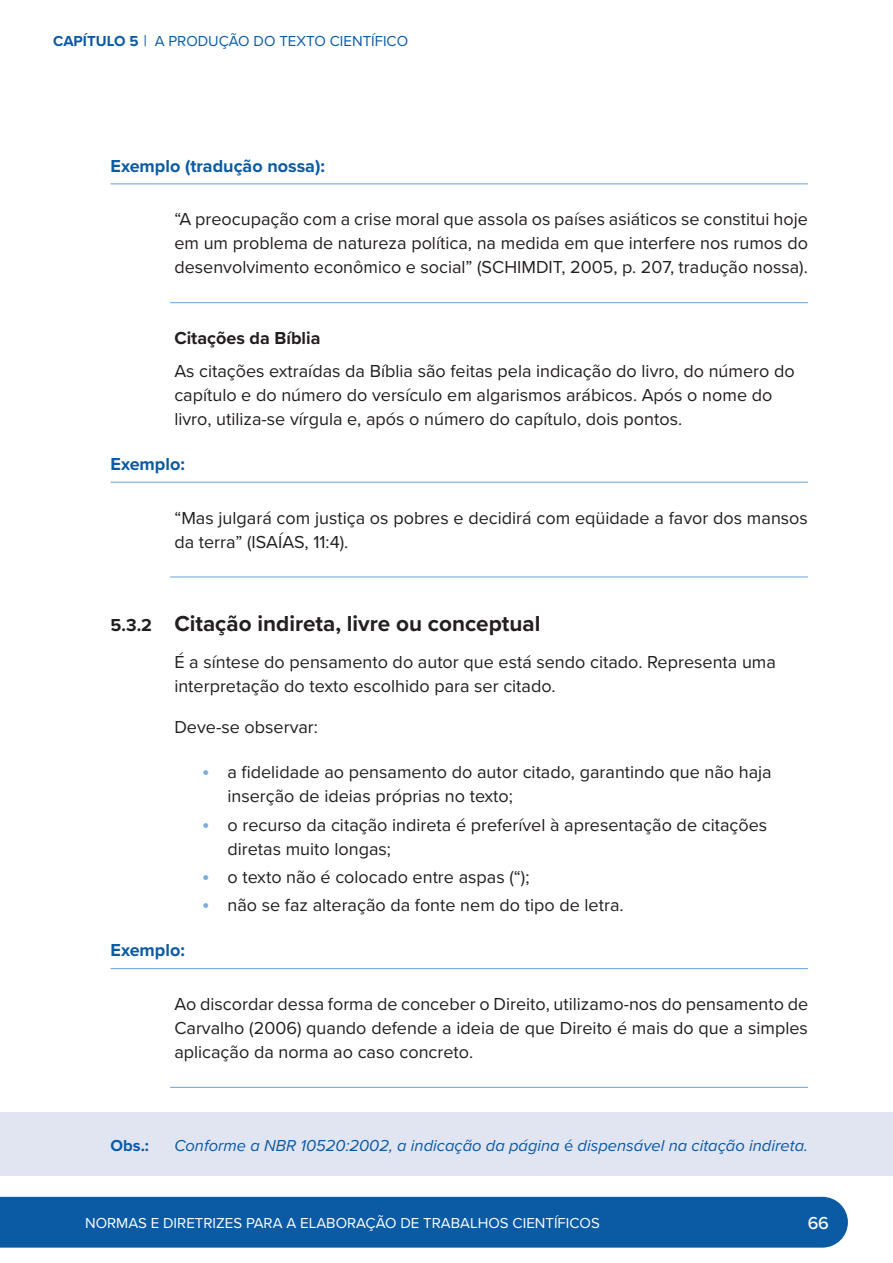
<style>
.page{position:relative;width:893px;height:1263px;background:#fff}
.page>*{position:absolute;margin:0;border:0;box-sizing:border-box;transform-origin:0 0}
.t1{font:700 22.5px "Proxima Nova";color:#231f20}
.t2{font:18px/24px "Proxima Nova";color:#231f20}
.t3{font:700 18px "Proxima Nova";color:#0a5aa4}
.t4{font:700 18px "Proxima Nova";color:#231f20}
.t5{font:500 18px "Proxima Nova";color:#fff}
.t6{font:italic 16.5px "Proxima Nova";color:#0a5aa4}
.t7{font:700 16.5px "Proxima Nova";color:#0a5aa4}
.t8{font:15px "Proxima Nova";color:#fff}
.t9{font:15px "Proxima Nova";color:#0a5aa4}
.s1{font-weight:700}
.s2{font-size:18px}
.s3{font-size:22.5px;color:#7aacdc}
.s4{font-style:normal}
</style>
<div class="page">
<div style="left:0;top:1197px;width:848px;height:50px;background:#0a5aa4"></div>
<hr style="left:111px;top:183px;width:697px;height:1px;background:#7aacdc">
<hr style="left:170px;top:302px;width:638px;height:1px;background:#7aacdc">
<hr style="left:111px;top:482px;width:697px;height:1px;background:#7aacdc">
<hr style="left:170px;top:576px;width:638px;height:1px;background:#7aacdc">
<hr style="left:111px;top:968px;width:697px;height:1px;background:#7aacdc">
<hr style="left:170px;top:1087px;width:638px;height:1px;background:#7aacdc">
<div style="left:0;top:1112px;width:893px;height:64px;background:#e1e5f2"></div>
<p class="t9" style="left:53px;top:30px;width:357px"><span class="s1">CAPÍTULO 5</span> A PRODUÇÃO DO TEXTO CIENTÍFICO</p>
<p class="t3" style="left:111px;top:152px;width:216px">Exemplo (tradução nossa):</p>
<p class="t2" style="left:174px;top:207px;width:635px;text-align:justify">“A preocupação com a crise moral que assola os países asiáticos se constitui hoje em um problema de natureza política, na medida em que interfere nos rumos do desenvolvimento econômico e social” (SCHIMDIT, 2005, p. 207, tradução nossa).</p>
<p class="t4" style="left:174px;top:325px;width:148px">Citações da Bíblia</p>
<p class="t2" style="left:174px;top:358px;width:622px">As citações extraídas da Bíblia são feitas pela indicação do livro, do número do capítulo e do número do versículo em algarismos arábicos. Após o nome do livro, utiliza-se vírgula e, após o número do capítulo, dois pontos.</p>
<p class="t3" style="left:111px;top:450px;width:76px">Exemplo:</p>
<p class="t2" style="left:174px;top:505px;width:635px">“Mas julgará com justiça os pobres e decidirá com eqüidade a favor dos mansos da terra” (ISAÍAS, 11:4).</p>
<p class="t1" style="left:111px;top:607px;width:431px"><span class="s2">5.3.2</span> Citação indireta, livre ou conceptual</p>
<p class="t2" style="left:174px;top:649px;width:603px">É a síntese do pensamento do autor que está sendo citado. Representa uma interpretação do texto escolhido para ser citado.</p>
<p class="t2" style="left:174px;top:714px;width:145px">Deve-se observar:</p>
<p class="t2" style="left:227px;top:759px;width:546px;text-indent:-26px"><span class="s3">•</span> a fidelidade ao pensamento do autor citado, garantindo que não haja inserção de ideias próprias no texto;</p>
<p class="t2" style="left:227px;top:812px;width:541px;text-indent:-26px"><span class="s3">•</span> o recurso da citação indireta é preferível à apresentação de citações diretas muito longas;</p>
<p class="t2" style="left:202px;top:864px;width:329px"><span class="s3">•</span> o texto não é colocado entre aspas (“);</p>
<p class="t2" style="left:202px;top:892px;width:423px"><span class="s3">•</span> não se faz alteração da fonte nem do tipo de letra.</p>
<p class="t3" style="left:111px;top:937px;width:76px">Exemplo:</p>
<p class="t2" style="left:174px;top:991px;width:635px;text-align:justify">Ao discordar dessa forma de conceber o Direito, utilizamo-nos do pensamento de Carvalho (2006) quando defende a ideia de que Direito é mais do que a simples aplicação da norma ao caso concreto.</p>
<p class="t7" style="left:111px;top:1133px;width:40px">Obs.:</p>
<p class="t6" style="left:174px;top:1133px;width:635px">Conforme a NBR 10520:2002, a indicação da página <span class="s4">é</span> dispensável na citação indireta.</p>
<p class="t8" style="left:85px;top:1212px;width:516px">NORMAS E DIRETRIZES PARA A ELABORAÇÃO DE TRABALHOS CIENTÍFICOS</p>
<p class="t5" style="left:808px;top:1210px;width:23px">66</p>
</div>
